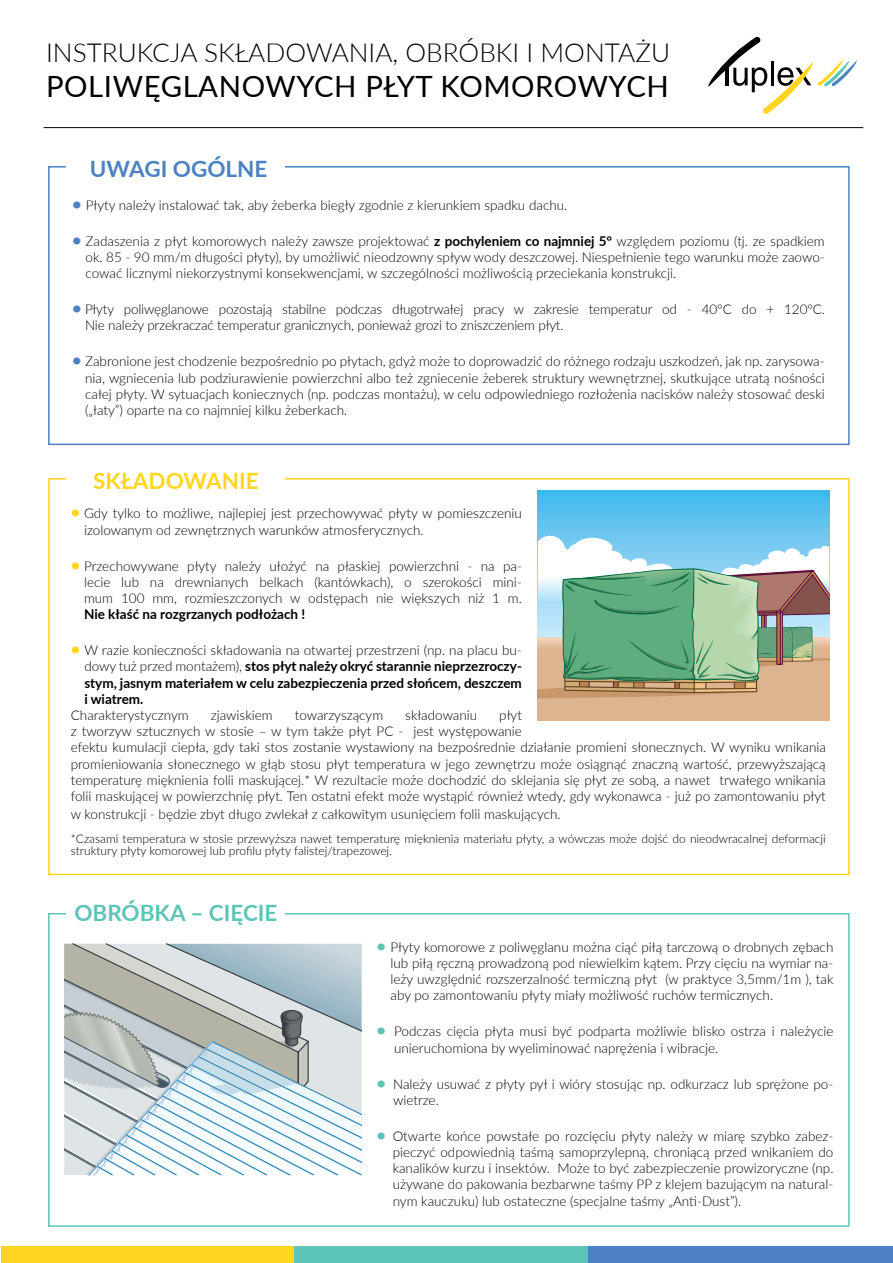
<style>
.page{position:relative;width:893px;height:1263px;background:#fff}
.page>*{position:absolute;margin:0;border:0;box-sizing:border-box;transform-origin:0 0}
.t1{font:29.25px "Lato";letter-spacing:.02em;color:#000}
.t2{font:300 26.25px "Lato";color:#000}
.t3{font:700 22.5px "Lato";color:#5dc4b8}
.t4{font:700 22.5px "Lato";color:#4c82c3}
.t5{font:700 22.5px "Lato";color:#ffd520}
.t6{font:300 13.5px/16.2px "Lato";color:#000;text-align:justify}
.t7{font:700 13.5px/16.2px "Lato";color:#000;text-align:justify}
.t8{font:300 12px/12px "Lato";color:#000}
.s1{font-weight:700;font-size:16.5px;color:#4c82c3}
.s2{font-weight:700}
.s3{font-weight:700;font-size:16.5px;color:#ffd520}
.s4{font-size:16.5px;color:#ffd520}
.s5{font-weight:300}
.s6{font-weight:700;font-size:16.5px;color:#5dc4b8}
</style>
<div class="page">
<hr style="left:44px;top:127px;width:819px;height:1px;background:#000">
<div style="left:1px;top:1246px;width:293px;height:17px;background:#ffd520"></div>
<div style="left:294px;top:1246px;width:294px;height:17px;background:#5dc4b8"></div>
<div style="left:588px;top:1246px;width:305px;height:17px;background:#4c82c3"></div>
<svg style="left:708px;top:36px;width:149px;height:78px"></svg>
<div style="left:48px;top:166px;width:802px;height:279px;border:2px solid #4c82c3"></div>
<div style="left:67px;top:149px;width:218px;height:38px;background:#fff"></div>
<div style="left:48px;top:478px;width:802px;height:397px;border:2px solid #ffd520"></div>
<div style="left:67px;top:461px;width:218px;height:38px;background:#fff"></div>
<div style="left:538px;top:637px;width:291px;height:83px;background:#dcb490"></div>
<svg style="left:538px;top:490px;width:291px;height:46px;background:#55c0ed"></svg>
<svg style="left:538px;top:536px;width:291px;height:162px"></svg>
<div style="left:48px;top:913px;width:802px;height:314px;border:2px solid #5dc4b8"></div>
<div style="left:67px;top:896px;width:218px;height:37px;background:#fff"></div>
<svg style="left:64px;top:943px;width:298px;height:232px"></svg>
<h2 class="t2" style="left:46px;top:34px;width:625px">Instrukcja składowania, obróbki i montażu</h2>
<h1 class="t1" style="left:46px;top:65px;width:624px">POLIWĘGLANOWYCH PŁYT KOMOROWYCH</h1>
<h3 class="t4" style="left:90px;top:152px;width:179px">UWAGI OGÓLNE</h3>
<p class="t6" style="left:72px;top:196px;width:497px"><span class="s1">•</span> Płyty należy instalować tak, aby żeberka biegły zgodnie z kierunkiem spadku dachu.</p>
<p class="t6" style="left:86px;top:232px;width:741px;text-indent:-13px"><span class="s1">•</span> Zadaszenia z płyt komorowych należy zawsze projektować <span class="s2">z pochyleniem co najmniej 5°</span> względem poziomu (tj. ze spadkiem ok. 85 - 90 mm/m długości płyty), by umożliwić nieodzowny spływ wody deszczowej. N iespełnienie tego warunku może zaowo&shy;cować licznymi niekorzystnymi konsekwencjami, w szczególności możliwością przeciekania konstrukcji.</p>
<p class="t6" style="left:85px;top:301px;width:741px;text-indent:-13px"><span class="s1">•</span> Płyty poliwęglanowe pozostają stabilne podczas długotrwałej pracy w zakresie temperatur od - 40°C do + 120°C.<br>N ie należy przekraczać temperatur granicznych, ponieważ grozi to zniszczeniem płyt.</p>
<p class="t6" style="left:85px;top:353px;width:741px;text-indent:-13px"><span class="s1">•</span> Zabronione jest chodzenie bezpośrednio po płytach, gdyż może to doprowadzić do różnego rodzaju uszkodzeń, jak np. zarysowa&shy;nia, wgniecenia lub podziurawienie powierzchni albo też zgniecenie żeberek struktury wewnętrznej, skutkujące utratą nośności całej płyty. W sytuacjach koniecznych (np. podczas montażu), w celu odpowiedniego rozłożenia nacisków należy stosować deski („łaty”) oparte na co najmniej kilku żeberkach.</p>
<h3 class="t5" style="left:93px;top:464px;width:167px">SKŁADOWANIE</h3>
<p class="t6" style="left:84px;top:505px;width:439px;text-indent:-13px"><span class="s3">•</span> Gdy tylko to możliwe, najlepiej jest przechowywać płyty w pomieszczeniu izolowanym od zewnętrznych warunków atmosferycznych.</p>
<p class="t6" style="left:84px;top:557px;width:439px;text-indent:-13px"><span class="s3">•</span> Przechowywane płyty należy ułożyć na płaskiej powierzchni - na pa&shy;lecie lub na drewnianych belkach (kantówkach), o szerokości mini&shy;mum 100 mm, rozmieszczonych w odstępach nie większych niż 1 m.</p>
<p class="t7" style="left:84px;top:606px;width:223px">Nie kłaść na rozgrzanych podłożach !</p>
<p class="t7" style="left:84px;top:642px;width:439px;text-indent:-14px"><span class="s4">•</span> <span class="s5">W razie konieczności składowania na otwartej przestrzeni (np. na placu bu&shy;dowy tuż przed montażem),</span> stos płyt należy okryć starannie nieprzezroczy&shy;stym, jasnym materiałem w celu zabezpieczenia przed słońcem, deszczem i wiatrem.</p>
<p class="t6" style="left:71px;top:707px;width:119px">Charakterystycznym</p>
<p class="t6" style="left:211px;top:707px;width:63px">zjawiskiem</p>
<p class="t6" style="left:295px;top:707px;width:90px">towarzyszącym</p>
<p class="t6" style="left:405px;top:707px;width:74px">składowaniu</p>
<p class="t6" style="left:71px;top:707px;width:757px;text-align:left;text-indent:428px">płyt<br>z tworzyw sztucznych w stosie – w tym także płyt PC - jest występowanie<br>efektu kumulacji ciepła, gdy taki stos zostanie wystawiony na bezpośrednie działanie promieni słonecznych. W wyniku wnikania promieniowania słonecznego w głąb stosu płyt temperatura w jego zewnętrzu może osiągnąć znaczną wartość, przewyższającą temperaturę mięknienia folii maskującej.* W rezultacie może dochodzić do sklejania się płyt ze sobą, a nawet trwałego wnikania folii maskującej w powierzchnię płyt. Ten ostatni efekt może wystąpić również wtedy, gdy wykonawca - już po zamontowaniu płyt</p>
<p class="t6" style="left:71px;top:806px;width:491px">w konstrukcji - będzie zbyt długo zwlekał z całkowitym usunięciem folii maskujących.</p>
<p class="t8" style="left:71px;top:832px;width:757px">*Czasami temperatura w stosie przewyższa nawet temperaturę mięknienia materiału płyty, a wówczas może dojść do nieodwracalnej deformacji struktury płyty komorowej lub profilu płyty falistej/trapezowej.</p>
<h3 class="t3" style="left:74px;top:896px;width:205px">OBRÓBKA – CIĘCIE</h3>
<p class="t6" style="left:391px;top:938px;width:444px;text-indent:-14px"><span class="s6">•</span> Płyty komorowe z poliwęglanu można ciąć piłą tarczową o drobnych zębach lub piłą ręczną prowadzoną pod niewielkim kątem. Przy cięciu na wymiar na&shy;leży uwzględnić rozszerzalność termiczną płyt (w praktyce 3,5mm/1m ), tak aby po zamontowaniu płyty miały możliwość ruchów termicznych.</p>
<p class="t6" style="left:394px;top:1023px;width:441px;text-indent:-18px"><span class="s6">•</span> Podczas cięcia płyta musi być podparta możliwie blisko ostrza i należycie unieruchomiona by wyeliminować naprężenia i wibracje.</p>
<p class="t6" style="left:393px;top:1075px;width:442px;text-indent:-17px"><span class="s6">•</span> Należy usuwać z płyty pył i wióry stosując np. odkurzacz lub sprężone po&shy;wietrze.</p>
<p class="t6" style="left:393px;top:1127px;width:442px;text-indent:-16px"><span class="s6">•</span> Otwarte końce powstałe po rozcięciu płyty należy w miarę szybko zabez&shy;pieczyć odpowiednią taśmą samoprzylepną, chroniącą przed wnikaniem do kanalików kurzu i insektów. M oże to być zabezpieczenie prowizoryczne (np. używane do pakowania bezbarwne taśmy PP z klejem bazującym na natural&shy;nym kauczuku) lub ostateczne (specjalne taśmy „Anti-Dust”).</p>
</div>
